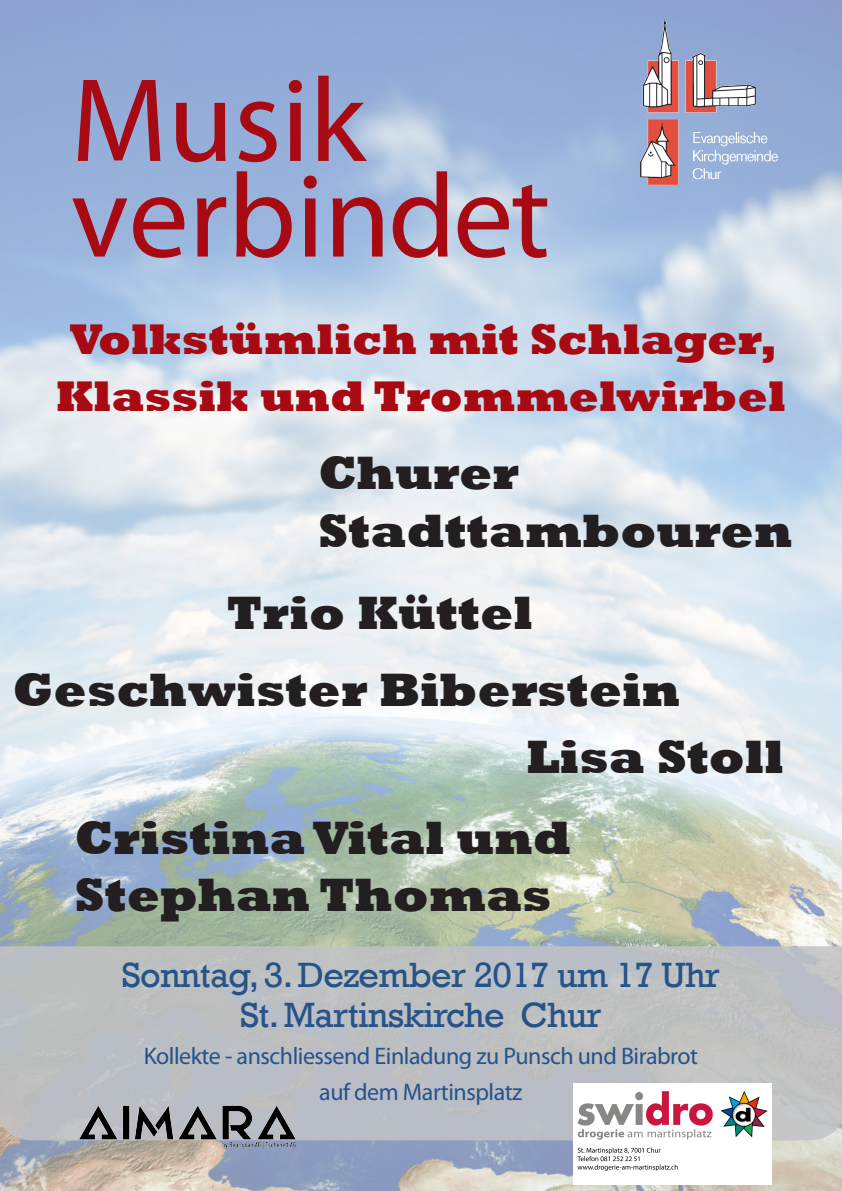
<style>
.page{position:relative;width:842px;height:1191px;background:#fff}
.page>*{position:absolute;margin:0;border:0;box-sizing:border-box;transform-origin:0 0}
.t1{font:120px "Myriad Pro";color:#a70a12}
.t2{font:800 48px/57.6px "Rockwell";color:#231f20}
.t3{font:800 44px/57px "Rockwell";color:#a70a12;text-align:center}
.t4{font:36px/40px "Rockwell";letter-spacing:-.02em;color:#265389;text-align:center}
.t5{font:24px "Myriad Pro";letter-spacing:-.02em;color:#265389}
</style>
<div class="page">
<img style="left:0;top:0;width:842px;height:1191px">
<svg style="left:0;top:946px;width:842px;height:194px;fill:#bbbec3"></svg>
<img style="left:640px;top:21px;width:156px;height:164px">
<img style="left:574px;top:1083px;width:197px;height:101px">
<img style="left:73px;top:1099px;width:228px;height:53px">
<p class="t1" style="left:71px;top:47px;width:296px">Musik</p>
<p class="t1" style="left:71px;top:142px;width:481px">verbindet</p>
<p class="t3" style="left:56px;top:311px;width:731px">Volkstümlich mit Schlager,<br>Klassik und Trommelwirbel</p>
<p class="t2" style="left:318px;top:445px;width:475px">Churer<br>Stadttambouren</p>
<p class="t2" style="left:226px;top:584px;width:308px">Trio Küttel</p>
<p class="t2" style="left:13px;top:662px;width:669px">Geschwister Biberstein</p>
<p class="t2" style="left:526px;top:728px;width:259px">Lisa Stoll</p>
<p class="t2" style="left:75px;top:809px;width:498px">Cristina Vital und<br>Stephan Thomas</p>
<p class="t4" style="left:122px;top:956px;width:600px">Sonntag, 3. Dezember 2017 um 17 Uhr<br>St. Martinskirche Chur</p>
<p class="t5" style="left:144px;top:1040px;width:556px">Kollekte - anschliessend Einladung zu Punsch und Birabrot</p>
<p class="t5" style="left:319px;top:1076px;width:205px">auf dem Martinsplatz</p>
</div>
